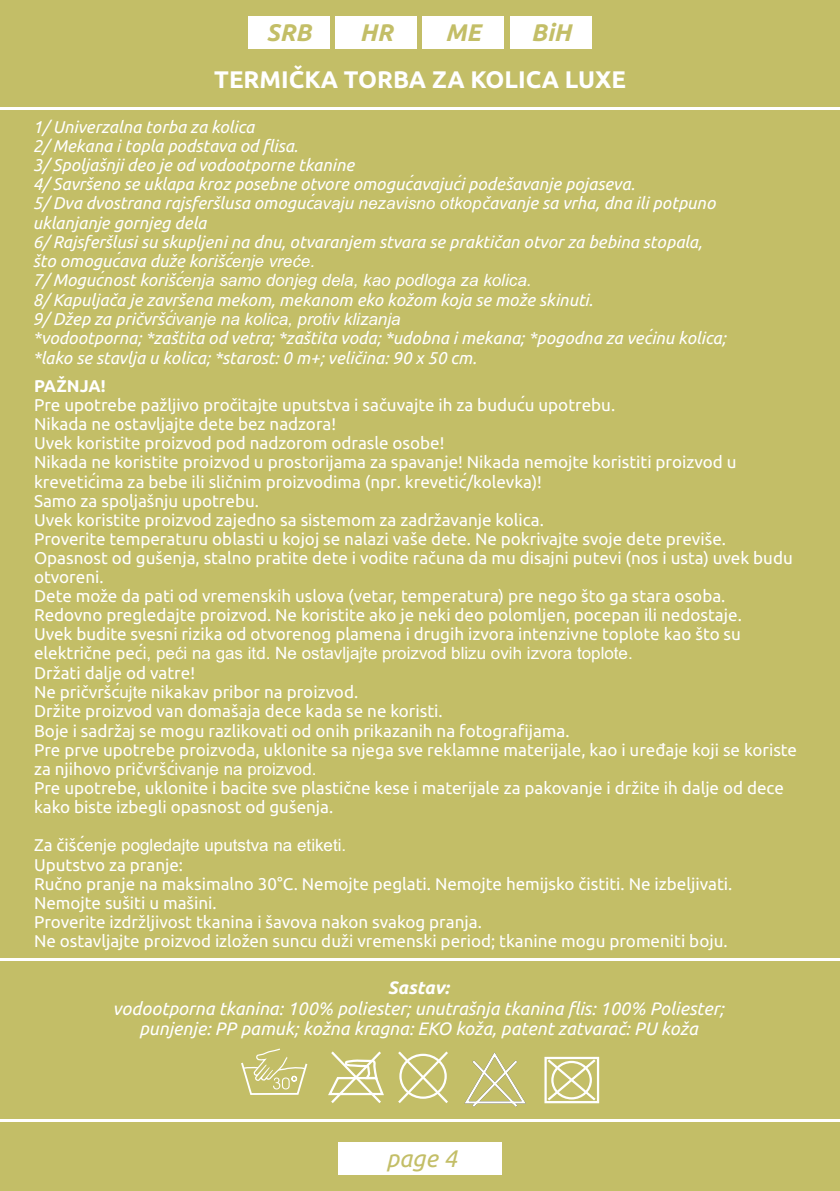
<style>
.page{position:relative;width:840px;height:1191px;background:#fff}
.page>*{position:absolute;margin:0;border:0;box-sizing:border-box;transform-origin:0 0}
.t1{font:700 24px "Ubuntu";color:#fff}
.t2{font:italic 700 24px "Ubuntu";color:#c3be67}
.t3{font:italic 24px "Ubuntu";color:#c3be67}
.t4{font:italic 18px/20.2px "Ubuntu";color:#fff;text-align:center}
.t5{font:italic 700 18px "Ubuntu";color:#fff}
.t6{font:17px/19.2px "Ubuntu";color:#fff}
.t7{font:italic 17px/19.2px "Ubuntu";color:#fff}
.t8{font:17px "Arial";color:#fff}
.t9{font:italic 17px "Arial";color:#fff}
.s1{font-family:"Arial"}
.s2{font-family:"Ubuntu"}
.s3{font-weight:700}
</style>
<div class="page">
<div style="left:0;top:0;width:839px;height:1191px;background:#c3be67"></div>
<div style="left:338px;top:1142px;width:164px;height:32px;background:#fff"></div>
<div style="left:335px;top:16px;width:82px;height:33px;background:#fff"></div>
<div style="left:248px;top:16px;width:81px;height:33px;background:#fff"></div>
<div style="left:422px;top:16px;width:81px;height:33px;background:#fff"></div>
<div style="left:510px;top:16px;width:81px;height:33px;background:#fff"></div>
<hr style="left:0;top:1119px;width:839px;height:3px;background:#fff">
<hr style="left:0;top:107px;width:839px;height:3px;background:#fff">
<hr style="left:0;top:958px;width:839px;height:3px;background:#fff">
<svg style="left:241px;top:1048px;width:67px;height:47px"></svg>
<svg style="left:464px;top:1052px;width:62px;height:55px"></svg>
<div style="left:544px;top:1056px;width:55px;height:47px;border:2px solid #fff"></div>
<svg style="left:545px;top:1057px;width:52px;height:45px"></svg>
<svg style="left:328px;top:1051px;width:56px;height:52px"></svg>
<svg style="left:398px;top:1051px;width:50px;height:52px"></svg>
<h1 class="t2" style="left:266px;top:22px;width:46px">SRB</h1>
<h1 class="t2" style="left:360px;top:22px;width:34px">HR</h1>
<h1 class="t2" style="left:445px;top:22px;width:37px">ME</h1>
<h1 class="t2" style="left:531px;top:22px;width:41px">BiH</h1>
<h1 class="t1" style="left:214px;top:70px;width:413px">TERMIČKA TORBA ZA KOLICA LUXE</h1>
<p class="t7" style="left:33px;top:118px;width:683px">1/ Univerzalna torba za kolica<br>2/ Mekana i topla podstava od flisa.<br>3/ Spoljašnji deo je od vodootporne tkanine<br>4/ Savršeno se uklapa kroz posebne otvore omoguca<span class="s1">́</span> vajuci<span class="s1">́</span> podešavanje pojaseva.<br>5/ Dva dvostrana rajsferšlusa omoguc<span class="s1">́avaju nezavisno otkop</span>čavanje sa vrha, dna ili potpuno uklanjanje gornjeg dela<br>6/ Rajsferšlusi su skupljeni na dnu, otvaranjem stvara se praktičan otvor za bebina stopala, što omoguca<span class="s1">́</span> va duže korišc<span class="s1">́enje vreće.</span></p>
<p class="t9" style="left:33px;top:274px;width:500px"><span class="s2">7/ Mogucn</span>́ <span class="s2">ost korišc</span>́enja samo donjeg dela, kao podloga za kolica.</p>
<p class="t7" style="left:33px;top:291px;width:561px">8/ Kapuljača je završena mekom, mekanom eko kožom koja se može skinuti.</p>
<p class="t9" style="left:33px;top:312px;width:369px"><span class="s2">9/ Džep za pričvršc</span>́ivanje na kolica, protiv klizanja</p>
<p class="t7" style="left:33px;top:329px;width:694px">*vodootporna; *zaštita od vetra; *zaštita voda; *udobna i mekana; *pogodna za veci<span class="s1">́</span>nu kolica; *lako se stavlja u kolica; *starost: 0 m+; veličina: 90 x 50 cm.</p>
<p class="t6" style="left:34px;top:377px;width:759px"><span class="s3">PAŽNJA!<br></span>Pre upotrebe pažljivo pročitajte uputstva i sačuvajte ih za buducu<span class="s1">́</span> upotrebu.<br>Nikada ne ostavljajte dete bez nadzora!<br>Uvek koristite proizvod pod nadzorom odrasle osobe!<br>Nikada ne koristite proizvod u prostorijama za spavanje! Nikada nemojte koristiti proizvod u krevetici<span class="s1">́</span>ma za bebe ili sličnim proizvodima (npr. krevetic/<span class="s1">́</span> kolevka)!<br>Samo za spoljašnju upotrebu.<br>Uvek koristite proizvod zajedno sa sistemom za zadržavanje kolica.<br>Proverite temperaturu oblasti u kojoj se nalazi vaše dete. Ne pokrivajte svoje dete previše.<br>Opasnost od gušenja, stalno pratite dete i vodite računa da mu disajni putevi (nos i usta) uvek budu otvoreni.<br>Dete može da pati od vremenskih uslova (vetar, temperatura) pre nego što ga stara osoba.<br>Redovno pregledajte proizvod. Ne koristite ako je neki deo polomljen, pocepan ili nedostaje.<br>Uvek budite svesni rizika od otvorenog plamena i drugih izvora intenzivne toplote kao što su</p>
<p class="t8" style="left:34px;top:647px;width:600px"><span class="s2">električne pec</span>́i, peći na gas itd. Ne ostavljajte proizvod blizu ovih izvora toplote.</p>
<p class="t6" style="left:34px;top:664px;width:764px">Držati dalje od vatre!<br>Ne pričvršc<span class="s1">́ujte</span> nikakav pribor na proizvod.<br>Držite proizvod van domašaja dece kada se ne koristi.<br>Boje i sadržaj se mogu razlikovati od onih prikazanih na fotografijama.<br>Pre prve upotrebe proizvoda, uklonite sa njega sve reklamne materijale, kao i uređaje koji se koriste</p>
<p class="t8" style="left:34px;top:762px;width:284px"><span class="s2">za njihovo pričvršc</span>́ivanje na proizvod.</p>
<p class="t6" style="left:34px;top:779px;width:751px">Pre upotrebe, uklonite i bacite sve plastične kese i materijale za pakovanje i držite ih dalje od dece kako biste izbegli opasnost od gušenja.</p>
<p class="t8" style="left:34px;top:839px;width:313px"><span class="s2">Za čišc</span>́enje pogledajte uputstva na etiketi.</p>
<p class="t6" style="left:34px;top:856px;width:699px">Uputstvo za pranje:<br>Ručno pranje na maksimalno 30°C. Nemojte peglati. Nemojte hemijsko čistiti. Ne izbeljivati.<br>Nemojte sušiti u mašini.<br>Proverite izdržljivost tkanina i šavova nakon svakog pranja.<br>Ne ostavljajte proizvod izložen suncu duži vremenski period; tkanine mogu promeniti boju.</p>
<p class="t5" style="left:387px;top:980px;width:63px">Sastav:</p>
<p class="t4" style="left:113px;top:999px;width:612px">vodootporna tkanina: 100% poliester; unutrašnja tkanina flis: 100% Poliester; punjenje: PP pamuk; kožna kragna: EKO koža, patent zatvarač: PU koža</p>
<h1 class="t3" style="left:386px;top:1148px;width:72px">page 4</h1>
</div>
